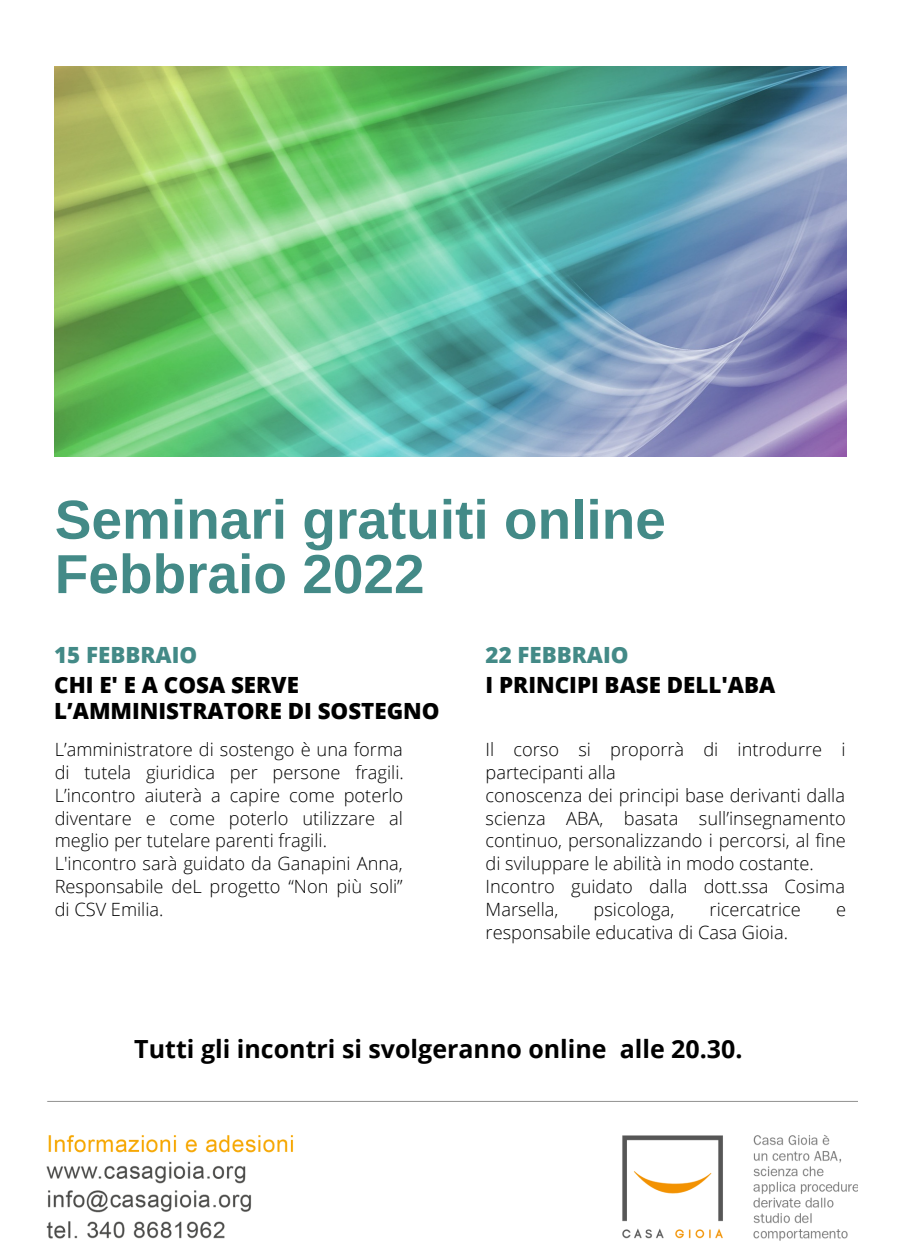
<style>
.page{position:relative;width:900px;height:1260px;background:#fff}
.page>*{position:absolute;margin:0;border:0;box-sizing:border-box;transform-origin:0 0}
.t1{font:700 55px/54.5px "Arimo";color:#438a87}
.t2{font:700 25px "Open Sans";color:#000}
.t3{font:800 22.25px "Open Sans";color:#000}
.t4{font:800 22.25px "Open Sans";color:#438a87}
.t5{font:300 18.25px/22.8px "Open Sans";color:#000;text-align:justify}
</style>
<div class="page">
<img style="left:46px;top:1101px;width:812px;height:140px">
<img style="left:55px;top:66px;width:791px;height:390px">
<p class="t1" style="left:55px;top:492px;width:613px">Seminari gratuiti online<br>Febbraio 2022</p>
<p class="t4" style="left:54px;top:639px;width:145px">15 FEBBRAIO</p>
<p class="t4" style="left:486px;top:639px;width:145px">22 FEBBRAIO</p>
<p class="t3" style="left:54px;top:670px;width:246px">CHI E' E A COSA SERVE</p>
<p class="t3" style="left:486px;top:669px;width:291px">I PRINCIPI BASE DELL'ABA</p>
<p class="t3" style="left:54px;top:696px;width:387px">L’AMMINISTRATORE DI SOSTEGNO</p>
<p class="t5" style="left:486px;top:738px;width:361px">Il corso si proporrà di introdurre i partecipanti alla</p>
<p class="t5" style="left:486px;top:783px;width:362px">conoscenza dei principi base derivanti dalla scienza ABA, basata sull’insegnamento continuo, personalizzando i percorsi, al fine di sviluppare le abilità in modo costante.</p>
<p class="t5" style="left:486px;top:875px;width:361px">Incontro guidato dalla dott.ssa Cosima<br>Marsella,</p>
<p class="t5" style="left:55px;top:738px;width:351px">L’amministratore di sostengo è una forma di tutela giuridica per persone fragili.<br>L’incontro aiuterà a capire come poterlo diventare e come poterlo utilizzare al meglio per tutelare parenti fragili.</p>
<p class="t5" style="left:55px;top:852px;width:350px">L'incontro sarà guidato da Ganapini Anna, Responsabile deL progetto “Non più soli” di CSV Emilia.</p>
<p class="t5" style="left:594px;top:897px;width:82px">psicologa,</p>
<p class="t5" style="left:710px;top:897px;width:93px">ricercatrice</p>
<p class="t5" style="left:836px;top:897px;width:12px">e</p>
<p class="t5" style="left:486px;top:920px;width:304px">responsabile educativa di Casa Gioia.</p>
<p class="t2" style="left:134px;top:1032px;width:610px">Tutti gli incontri si svolgeranno online alle 20.30.</p>
</div>
